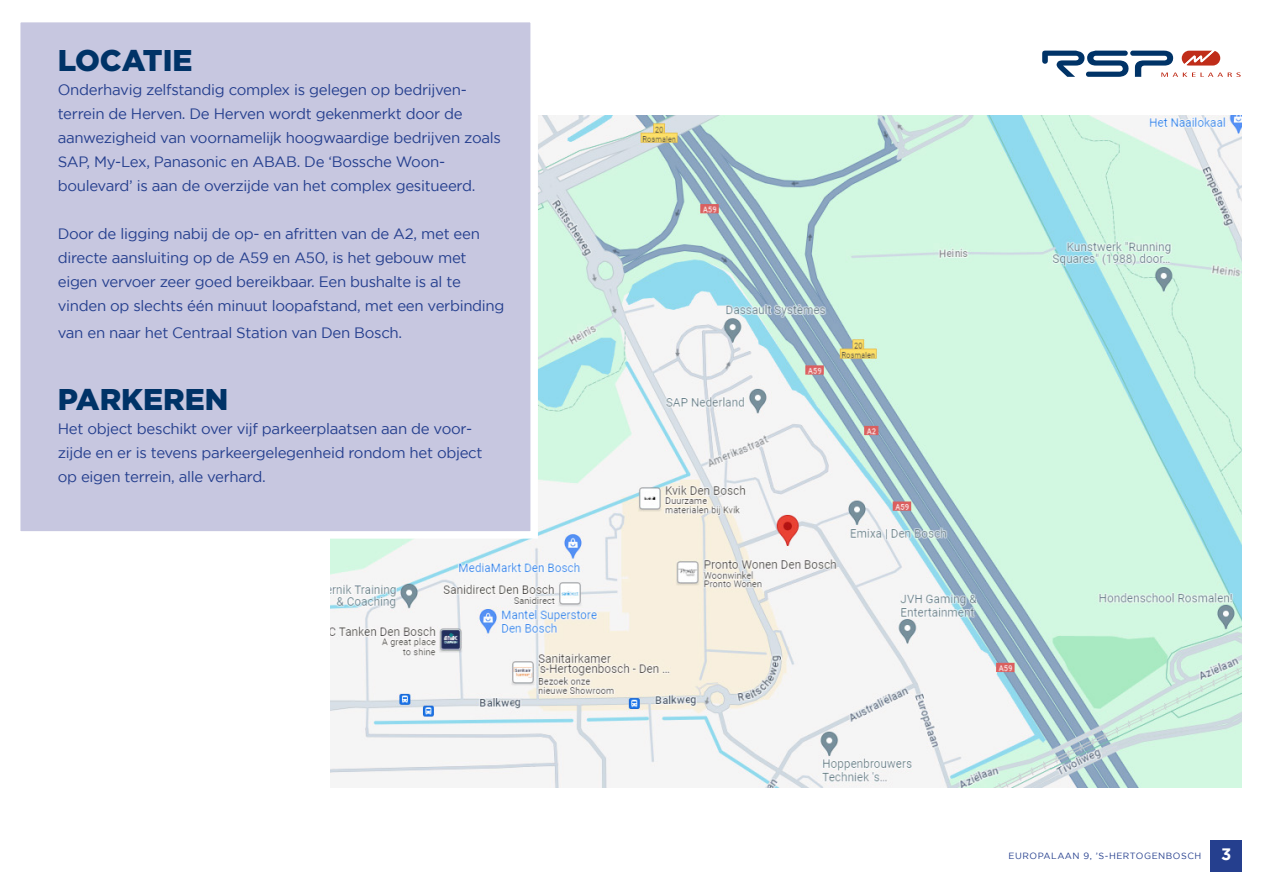
<style>
.page{position:relative;width:1263px;height:893px;background:#fff}
.page>*{position:absolute;margin:0;border:0;box-sizing:border-box;transform-origin:0 0}
.t1{font:900 30px "Gotham";color:#003367}
.t2{font:700 16.5px "Gotham";color:#fff}
.t3{font:15px/24px "Gotham";letter-spacing:-.02em;color:#253f8e}
.t4{font:9px "Gotham";letter-spacing:.06em;color:#253f8e}
</style>
<div class="page">
<img style="left:331px;top:116px;width:911px;height:672px">
<svg style="left:1042px;top:50px;width:199px;height:27px"></svg>
<div style="left:1210px;top:840px;width:32px;height:32px;background:#253f8e"></div>
<div style="left:13px;top:15px;width:525px;height:524px;background:#c7c7e0;border:8px solid #fff"></div>
<p class="t1" style="left:58px;top:43px;width:136px">LOCATIE</p>
<p class="t3" style="left:58px;top:77px;width:411px">Onderhavig zelfstandig complex is gelegen op bedrijven-</p>
<p class="t3" style="left:58px;top:101px;width:445px">terrein de Herven. De Herven wordt gekenmerkt door de aanwezigheid van voornamelijk hoogwaardige bedrijven zoals<br>SAP, My-Lex, Panasonic en ABAB. De ‘Bossche Woon-</p>
<p class="t3" style="left:58px;top:173px;width:419px">boulevard’ is aan de overzijde van het complex gesitueerd.</p>
<p class="t3" style="left:58px;top:221px;width:424px">Door de ligging nabij de op- en afritten van de A2, met een</p>
<p class="t3" style="left:58px;top:245px;width:410px">directe aansluiting op de A59 en A50, is het gebouw met</p>
<p class="t3" style="left:58px;top:269px;width:405px">eigen vervoer zeer goed bereikbaar. Een bushalte is al te</p>
<p class="t3" style="left:58px;top:292px;width:448px;line-height:27px">vinden op slechts één minuut loopafstand, met een verbinding van en naar het Centraal Station van Den Bosch.</p>
<p class="t1" style="left:58px;top:382px;width:172px">PARKEREN</p>
<p class="t3" style="left:58px;top:416px;width:416px">Het object beschikt over vijf parkeerplaatsen aan de voor-</p>
<p class="t3" style="left:58px;top:440px;width:426px">zijde en er is tevens parkeergelegenheid rondom het object op eigen terrein, alle verhard.</p>
<p class="t4" style="left:1008px;top:850px;width:194px">EUROPALAAN 9, ’S-HERTOGENBOSCH</p>
<p class="t2" style="left:1221px;top:845px;width:12px">3</p>
</div>
